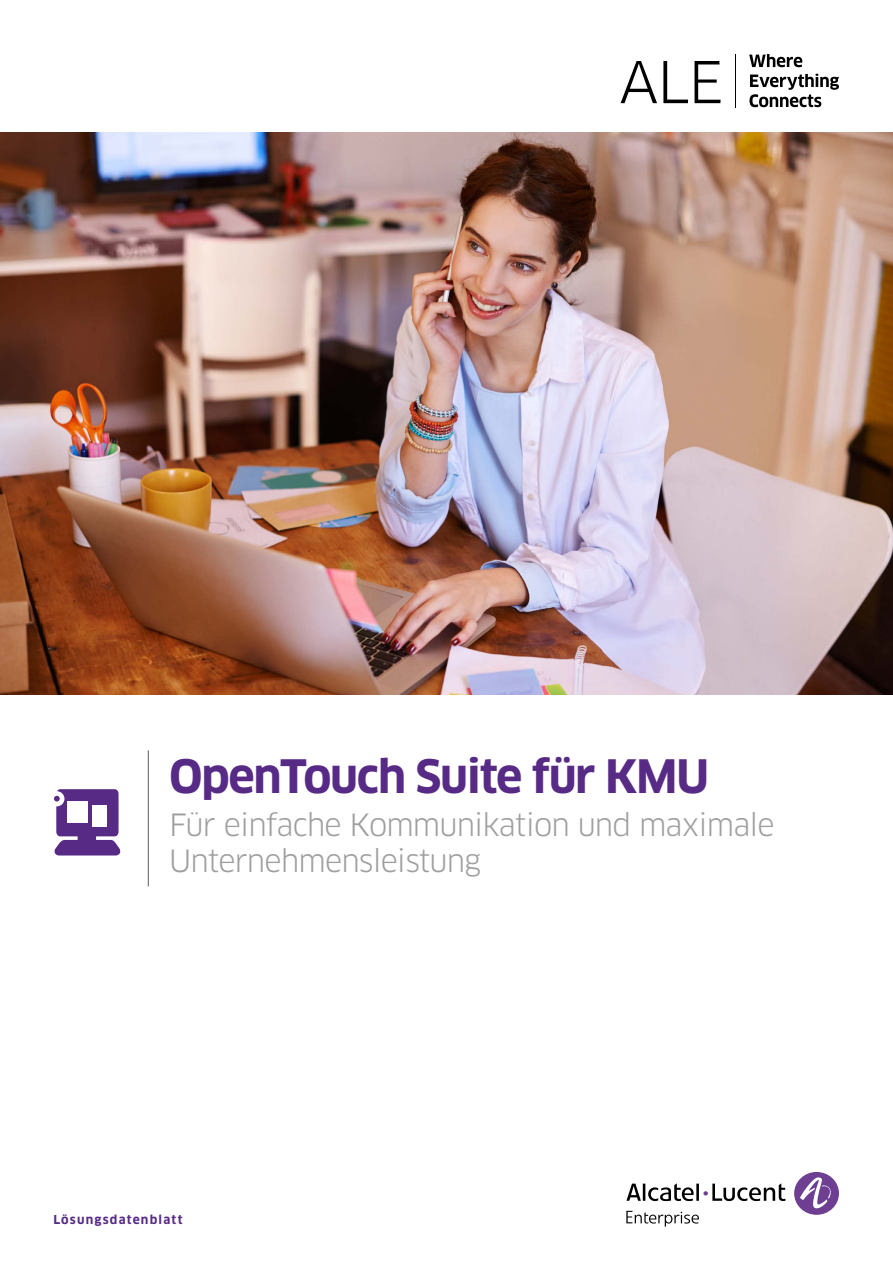
<style>
.page{position:relative;width:893px;height:1263px;background:#fff}
.page>*{position:absolute;margin:0;border:0;box-sizing:border-box;transform-origin:0 0}
.t1{font:700 45px "Clan OT";letter-spacing:-.03em;color:#572a86}
.t2{font:30px/36px "Clan OT";letter-spacing:-.03em;color:#9f9f9f}
.t3{font:700 12px "Clan OT";letter-spacing:.1em;color:#572a86}
</style>
<div class="page">
<hr style="left:148px;top:750px;width:1px;height:136px;background:#706f6f">
<svg style="left:626px;top:1183px;width:159px;height:18px"></svg>
<div style="left:794px;top:1172px;width:45px;height:43px;background:#6d3e91;border-radius:50%"></div>
<svg style="left:800px;top:1177px;width:33px;height:32px"></svg>
<svg style="left:626px;top:1211px;width:73px;height:15px"></svg>
<svg style="left:749px;top:54px;width:53px;height:13px"></svg>
<svg style="left:749px;top:74px;width:90px;height:33px"></svg>
<svg style="left:621px;top:61px;width:36px;height:42px"></svg>
<svg style="left:663px;top:61px;width:25px;height:42px"></svg>
<svg style="left:694px;top:61px;width:27px;height:42px"></svg>
<hr style="left:735px;top:55px;width:1px;height:53px;background:#000">
<svg style="left:54px;top:789px;width:67px;height:66px;background:#734e9a"></svg>
<div style="left:93px;top:805px;width:14px;height:21px;background:#fff"></div>
<div style="left:67px;top:801px;width:21px;height:22px;background:#fff"></div>
<img style="left:0;top:132px;width:893px;height:563px">
<h1 class="t1" style="left:169px;top:750px;width:541px">OpenTouch Suite für KMU</h1>
<p class="t2" style="left:169px;top:807px;width:607px">Für einfache Kommunikation und maximale<br>Unternehmensleistung</p>
<p class="t3" style="left:53px;top:1212px;width:131px">Lösungsdatenblatt</p>
</div>
